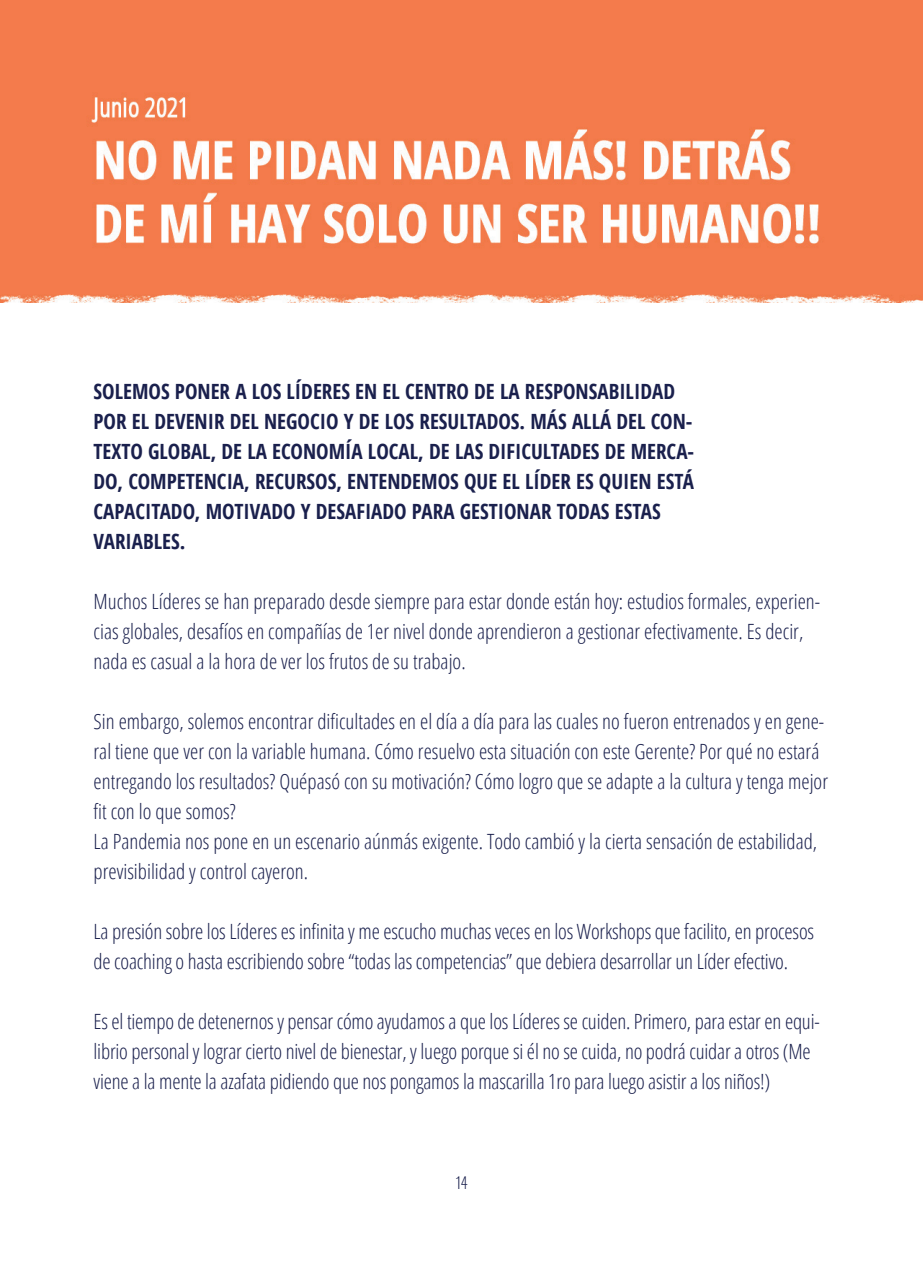
<style>
.page{position:relative;width:923px;height:1263px;background:#fff}
.page>*{position:absolute;margin:0;border:0;box-sizing:border-box;transform-origin:0 0}
.t1{font:300 21px/30px "Open Sans Condensed";color:#1a204d}
.t2{font:700 21px/30px "Open Sans Condensed";color:#1a204d}
.t3{font:300 condensed 18px "Akzidenz Grotesk BE";color:#1a204d}
</style>
<div class="page">
<img style="left:0;top:0;width:923px;height:302px">
<p class="t2" style="left:94px;top:376px;width:602px">SOLEMOS PONER A LOS LÍDERES EN EL CENTRO DE LA RESPONSABILIDAD POR EL DEVENIR DEL NEGOCIO Y DE LOS RESULTADOS. MÁS ALLÁ DEL CON-TEXTO GLOBAL, DE LA ECONOMÍA LOCAL, DE LAS DIFICULTADES DE MERCA-DO, COMPETENCIA, RECURSOS, ENTENDEMOS QUE EL LÍDER ES QUIEN ESTÁ CAPACITADO, MOTIVADO Y DESAFIADO PARA GESTIONAR TODAS ESTAS VARIABLES.</p>
<p class="t1" style="left:94px;top:585px;width:728px">Muchos Líderes se han preparado desde siempre para estar donde están hoy: estudios formales, experien&shy;cias globales, desafíos en compañías de 1er nivel donde aprendieron a gestionar efectivamente. Es decir, nada es casual a la hora de ver los frutos de su trabajo.</p>
<p class="t1" style="left:94px;top:705px;width:736px">Sin embargo, solemos encontrar dificultades en el día a día para las cuales no fueron entrenados y en gene&shy;ral tiene que ver con la variable humana. Cómo resuelvo esta situación con este Gerente? Por qué no estará entregando los resultados? Quépasó con su motivación? Cómo logro que se adapte a la cultura y tenga mejor fit con lo que somos?<br>La Pandemia nos pone en un escenario aúnmás exigente. Todo cambió y la cierta sensación de estabilidad, previsibilidad y control cayeron.</p>
<p class="t1" style="left:94px;top:916px;width:722px">La presión sobre los Líderes es infinita y me escucho muchas veces en los Workshops que facilito, en procesos de coaching o hasta escribiendo sobre “todas las competencias” que debiera desarrollar un Líder efectivo.</p>
<p class="t1" style="left:94px;top:1006px;width:727px">Es el tiempo de detenernos y pensar cómo ayudamos a que los Líderes se cuiden. Primero, para estar en equi&shy;librio personal y lograr cierto nivel de bienestar, y luego porque si él no se cuida, no podrá cuidar a otros (Me viene a la mente la azafata pidiendo que nos pongamos la mascarilla 1ro para luego asistir a los niños!)</p>
<p class="t3" style="left:455px;top:1173px;width:14px">14</p>
</div>
